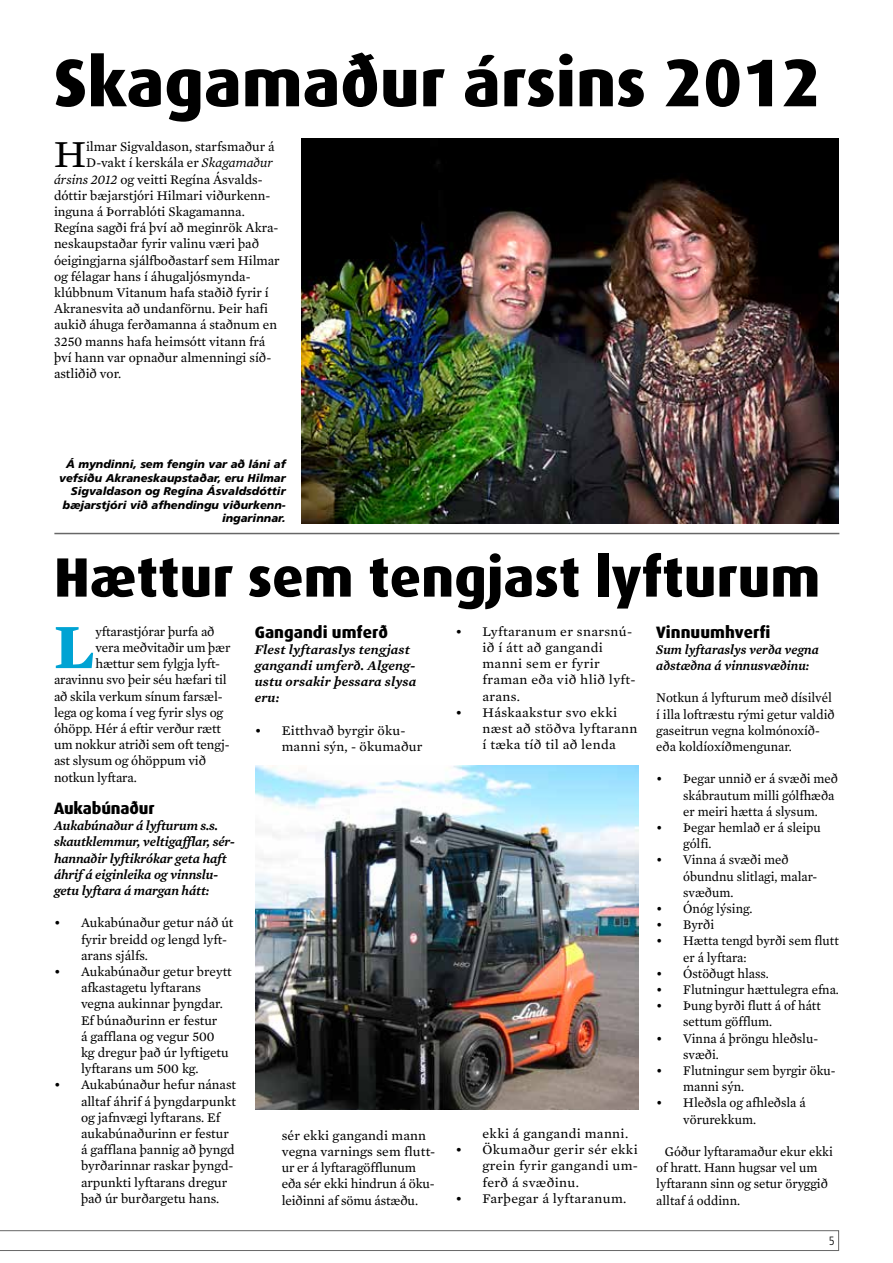
<style>
.page{position:relative;width:893px;height:1263px;background:#fff}
.page>*{position:absolute;margin:0;border:0;box-sizing:border-box;transform-origin:0 0}
.t1{font:800 67.5px "Dax";color:#000}
.t2{font:700 64.35px "Mercury Text G2";color:#00a3d3}
.t3{font:800 55.5px "Dax";color:#000}
.t4{font:39px "Mercury Text G2";color:#000}
.t5{font:800 16.5px "Dax";color:#000}
.t6{font:13.5px/16.2px "Mercury Text G2";color:#000}
.t7{font:13.5px/16.2px "Mercury Text G2";letter-spacing:.025em;color:#000;scale:1.04 1}
.t8{font:italic 600 13.5px/16.2px "Mercury Text G2";letter-spacing:-.01em;color:#000}
.t9{font:italic 600 13.5px/16.2px "Mercury Text G2";letter-spacing:.01em;color:#000}
.t10{font:13.5px/16.2px "Mercury Text G2";color:#000;text-align:justify;scale:1.04 1}
.t11{font:300 condensed 12px "Frutiger";color:#000}
.t12{font:italic 900 11.25px/13.5px "Frutiger";color:#000;text-align:right}
.s1{font-style:italic}
</style>
<div class="page">
<svg style="left:0;top:1230px;width:839px;height:21px"></svg>
<img style="left:255px;top:765px;width:384px;height:344px">
<img style="left:302px;top:138px;width:537px;height:385px">
<hr style="left:54px;top:533px;width:785px;height:1px;background:#676767">
<h1 class="t1" style="left:54px;top:44px;width:768px">Skagamaður ársins 2012</h1>
<h3 class="t4" style="left:54px;top:131px;width:34px">H</h3>
<p class="t6" style="left:86px;top:139px;width:190px">ilmar Sigvaldason, starfsmaður á</p>
<p class="t6" style="left:86px;top:155px;width:188px">D-vakt í kerskála er <span class="s1">Skagamaður</span></p>
<p class="t6" style="left:54px;top:171px;width:210px"><span class="s1">ársins 2012</span> og veitti Regína Ásvalds-</p>
<p class="t6" style="left:54px;top:187px;width:218px">dóttir bæjarstjóri Hilmari viðurkenn-</p>
<p class="t6" style="left:54px;top:203px;width:192px">inguna á Þorrablóti Skagamanna.</p>
<p class="t6" style="left:54px;top:220px;width:226px">Regína sagði frá því að meginrök Akra-</p>
<p class="t6" style="left:54px;top:236px;width:207px">neskaupstaðar fyrir valinu væri það</p>
<p class="t6" style="left:54px;top:252px;width:227px">óeigingjarna sjálfboðastarf sem Hilmar</p>
<p class="t6" style="left:54px;top:268px;width:198px">og félagar hans í áhugaljósmynda-</p>
<p class="t6" style="left:54px;top:284px;width:216px">klúbbnum Vitanum hafa staðið fyrir í</p>
<p class="t6" style="left:54px;top:301px;width:215px">Akranesvita að undanförnu. Þeir hafi</p>
<p class="t6" style="left:54px;top:317px;width:224px">aukið áhuga ferðamanna á staðnum en</p>
<p class="t6" style="left:54px;top:333px;width:213px">3250 manns hafa heimsótt vitann frá</p>
<p class="t6" style="left:54px;top:349px;width:219px">því hann var opnaður almenningi síð-</p>
<p class="t6" style="left:54px;top:365px;width:69px">astliðið vor.</p>
<p class="t12" style="left:59px;top:458px;width:228px">Á myndinni, sem fengin var að láni af vefsíðu Akraneskaupstaðar, eru Hilmar Sigvaldason og Regína Ásvaldsdóttir bæjarstjóri við afhendingu viðurkenn&shy;ingarinnar.</p>
<h3 class="t3" style="left:54px;top:546px;width:768px">Hættur sem tengjast lyfturum</h3>
<h2 class="t2" style="left:54px;top:607px;width:42px">L</h2>
<p class="t6" style="left:96px;top:623px;width:121px">yftarastjórar þurfa að</p>
<p class="t6" style="left:96px;top:639px;width:137px">vera meðvitaðir um þær</p>
<p class="t6" style="left:96px;top:655px;width:126px">hættur sem fylgja lyft-</p>
<p class="t6" style="left:54px;top:672px;width:174px">aravinnu svo þeir séu hæfari til</p>
<p class="t6" style="left:54px;top:688px;width:170px">að skila verkum sínum farsæl-</p>
<p class="t6" style="left:54px;top:704px;width:171px">lega og koma í veg fyrir slys og</p>
<p class="t6" style="left:54px;top:720px;width:169px">óhöpp. Hér á eftir verður rætt</p>
<p class="t6" style="left:54px;top:736px;width:177px">um nokkur atriði sem oft tengj-</p>
<p class="t6" style="left:54px;top:753px;width:154px">ast slysum og óhöppum við</p>
<p class="t6" style="left:54px;top:769px;width:84px">notkun lyftara.</p>
<p class="t5" style="left:54px;top:799px;width:102px">Aukabúnaður</p>
<p class="t8" style="left:54px;top:817px;width:182px">Aukabúnaður á lyfturum s.s. skautklemmur, veltigafflar, sér&shy;hannaðir lyftikrókar geta haft áhrif á eiginleika og vinnslu&shy;getu lyftara á margan hátt:</p>
<p class="t6" style="left:81px;top:915px;width:154px;text-indent:-27px">• Aukabúnaður getur náð út fyrir breidd og lengd lyft&shy;arans sjálfs.</p>
<p class="t6" style="left:81px;top:963px;width:152px;text-indent:-27px">• Aukabúnaður getur breytt afkastagetu lyftarans vegna aukinnar þyngdar.<br>Ef búnaðurinn er festur<br>á gafflana og vegur 500<br>kg dregur það úr lyftigetu lyftarans um 500 kg.</p>
<p class="t6" style="left:81px;top:1077px;width:157px;text-indent:-27px">• Aukabúnaður hefur nánast alltaf áhrif á þyngdarpunkt og jafnvægi lyftarans. Ef aukabúnaðurinn er festur á gafflana þannig að þyngd byrðarinnar raskar þyngd&shy;arpunkti lyftarans dregur það úr burðargetu hans.</p>
<p class="t5" style="left:255px;top:622px;width:135px">Gangandi umferð</p>
<p class="t9" style="left:255px;top:641px;width:163px">Flest lyftaraslys tengjast gangandi umferð. Algeng&shy;ustu orsakir þessara slysa eru:</p>
<p class="t6" style="left:282px;top:722px;width:142px;text-indent:-27px">• Eitthvað byrgir öku&shy;manni sýn, - ökumaður</p>
<p class="t6" style="left:282px;top:1127px;width:155px">sér ekki gangandi mann vegna varnings sem flutt&shy;ur er á lyftaragöfflunum eða sér ekki hindrun á öku&shy;leiðinni af sömu ástæðu.</p>
<p class="t7" style="left:482px;top:623px;width:149px;text-indent:-27px">• Lyftaranum er snarsnú&shy;ið í átt að gangandi manni sem er fyrir framan eða við hlið lyft&shy;arans.</p>
<p class="t7" style="left:482px;top:704px;width:150px;text-indent:-27px">• Háskaakstur svo ekki næst að stöðva lyftarann í tæka tíð til að lenda</p>
<p class="t7" style="left:482px;top:1125px;width:142px">ekki á gangandi manni.</p>
<p class="t10" style="left:482px;top:1141px;width:151px;text-indent:-27px">• Ökumaður gerir sér ekki grein fyrir gangandi um&shy;ferð á svæðinu.</p>
<p class="t7" style="left:455px;top:1190px;width:166px">• Farþegar á lyftaranum.</p>
<p class="t5" style="left:656px;top:622px;width:116px">Vinnuumhverfi</p>
<p class="t8" style="left:656px;top:641px;width:164px">Sum lyftaraslys verða vegna aðstæðna á vinnusvæðinu:</p>
<p class="t6" style="left:656px;top:690px;width:180px">Notkun á lyfturum með dísilvél í illa loftræstu rými getur valdið gaseitrun vegna kolmónoxíð&shy;eða koldíoxíðmengunar.</p>
<p class="t6" style="left:683px;top:771px;width:156px;text-indent:-27px">• Þegar unnið er á svæði með skábrautum milli gólfhæða er meiri hætta á slysum.</p>
<p class="t6" style="left:683px;top:819px;width:139px;text-indent:-27px">• Þegar hemlað er á sleipu gólfi.</p>
<p class="t6" style="left:683px;top:852px;width:135px;text-indent:-27px">• Vinna á svæði með óbundnu slitlagi, malar&shy;svæðum.</p>
<p class="t6" style="left:656px;top:900px;width:98px">• Ónóg lýsing.</p>
<p class="t6" style="left:656px;top:917px;width:59px">• Byrði</p>
<p class="t6" style="left:683px;top:933px;width:157px;text-indent:-27px">• Hætta tengd byrði sem flutt er á lyftara:</p>
<p class="t6" style="left:656px;top:965px;width:114px">• Óstöðugt hlass.</p>
<p class="t6" style="left:656px;top:981px;width:184px">• Flutningur hættulegra efna.</p>
<p class="t6" style="left:683px;top:998px;width:139px;text-indent:-27px">• Þung byrði flutt á of hátt settum göfflum.</p>
<p class="t6" style="left:683px;top:1030px;width:136px;text-indent:-27px">• Vinna á þröngu hleðslu&shy;svæði.</p>
<p class="t6" style="left:683px;top:1062px;width:154px;text-indent:-27px">• Flutningur sem byrgir öku&shy;manni sýn.</p>
<p class="t6" style="left:683px;top:1095px;width:124px;text-indent:-27px">• Hleðsla og afhleðsla á vörurekkum.</p>
<p class="t6" style="left:656px;top:1143px;width:178px;text-indent:8px">Góður lyftaramaður ekur ekki of hratt. Hann hugsar vel um lyftarann sinn og setur öryggið alltaf á oddinn.</p>
<p class="t11" style="left:829px;top:1234px;width:7px">5</p>
</div>
